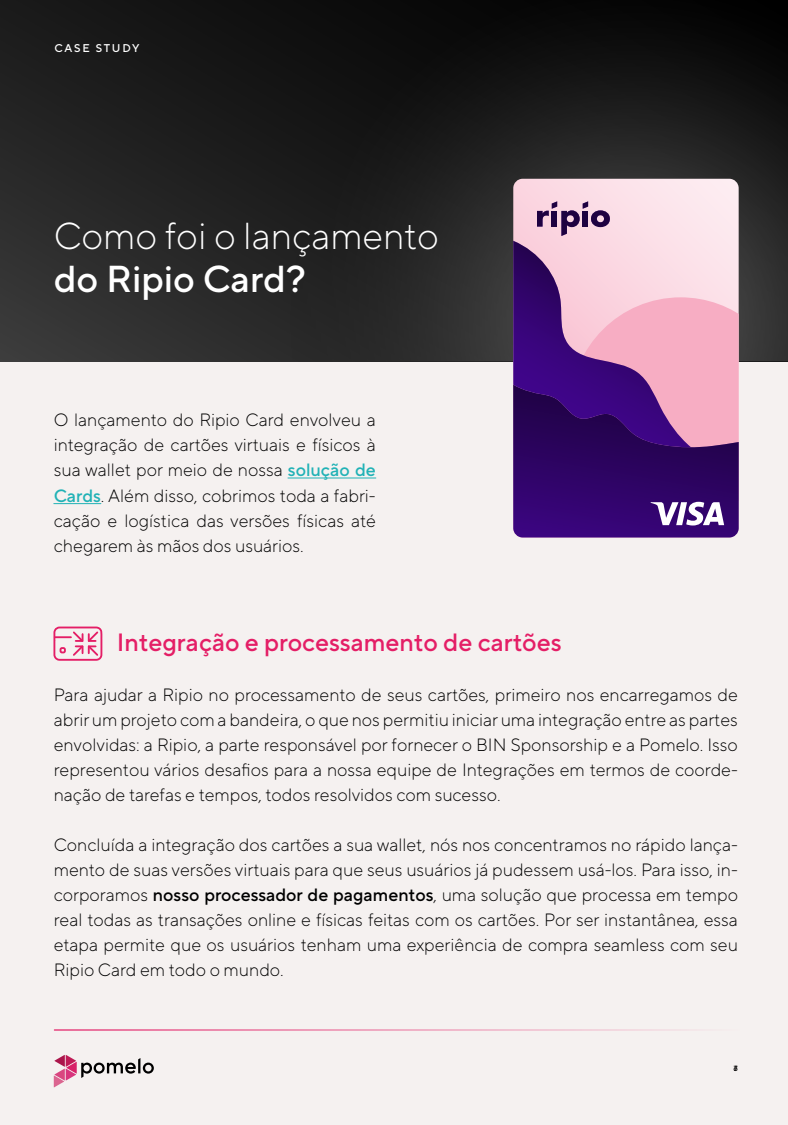
<style>
.page{position:relative;width:788px;height:1125px;background:#f5f1f0}
.page>*{position:absolute;margin:0;border:0;box-sizing:border-box;transform-origin:0 0}
.t1{font:300 37.5px "TT Norms Pro";color:#fff}
.t2{font:500 37.5px "TT Norms Pro";color:#fff}
.t3{font:500 25px "TT Norms Pro";color:#e41e66}
.t4{font:300 17.81px/25px "TT Norms Pro";color:#000;text-align:justify}
.t5{font:500 11.25px "TT Norms Pro";letter-spacing:.16em;color:#fff}
.t6{font:500 7.5px "TT Norms Pro";color:#000}
.s1{font-weight:500;color:#21b2b6}
.s2{font-weight:500}
</style>
<div class="page">
<div style="left:0;top:0;width:788px;height:361px;background:linear-gradient(to bottom,#131313,#343434)"></div>
<svg style="left:286px;top:0;width:502px;height:361px;background:#1c1c1c"></svg>
<svg style="left:513px;top:179px;width:225px;height:118px"></svg>
<svg style="left:691px;top:297px;width:47px;height:78px;background:#f7b1c6"></svg>
<svg style="left:513px;top:375px;width:225px;height:163px;background:#4e1e76"></svg>
<svg style="left:650px;top:502px;width:74px;height:24px"></svg>
<svg style="left:537px;top:201px;width:73px;height:35px;background:#af8fac"></svg>
<svg style="left:513px;top:237px;width:178px;height:210px;background:#9b69a3"></svg>
<svg style="left:54px;top:1055px;width:100px;height:32px"></svg>
<hr style="left:54px;top:1029px;width:685px;height:2px;background:#fff">
<hr style="left:288px;top:478px;width:88px;height:1px;background:#21b2b6">
<hr style="left:54px;top:503px;width:47px;height:1px;background:#21b2b6">
<svg style="left:53px;top:626px;width:50px;height:35px"></svg>
<p class="t5" style="left:54px;top:40px;width:87px">CASE STUDY</p>
<h1 class="t1" style="left:54px;top:212px;width:386px">Como foi o lançamento</h1>
<h1 class="t2" style="left:54px;top:255px;width:253px">do Ripio Card?</h1>
<p class="t4" style="left:54px;top:406px;width:323px;line-height:25.2px">O lançamento do Ripio Card envolveu a integração de cartões virtuais e físicos à sua wallet por meio de nossa <span class="s1">solução de Cards</span>. Além disso, cobrimos toda a fabri&shy;cação e logística das versões físicas até chegarem às mãos dos usuários.</p>
<h2 class="t3" style="left:117px;top:626px;width:446px">Integração e processamento de cartões</h2>
<p class="t4" style="left:54px;top:681px;width:685px">Para ajudar a Ripio no processamento de seus cartões, primeiro nos encarregamos de abrir um projeto com a bandeira, o que nos permitiu iniciar uma integração entre as partes envolvidas: a Ripio, a parte responsável por fornecer o BIN Sponsorship e a Pomelo. Isso representou vários desafios para a nossa equipe de Integrações em termos de coorde&shy;nação de tarefas e tempos, todos resolvidos com sucesso.</p>
<p class="t4" style="left:54px;top:831px;width:685px">Concluída a integração dos cartões a sua wallet, nós nos concentramos no rápido lança&shy;mento de suas versões virtuais para que seus usuários já pudessem usá-los. Para isso, in&shy;corporamos <span class="s2">nosso processador de pagamentos</span>, uma solução que processa em tempo real todas as transações online e físicas feitas com os cartões. Por ser instantânea, essa etapa permite que os usuários tenham uma experiência de compra seamless com seu Ripio Card em todo o mundo.</p>
<p class="t6" style="left:733px;top:1063px;width:6px">6</p>
<p class="t6" style="left:733px;top:1063px;width:5px">7</p>
</div>
